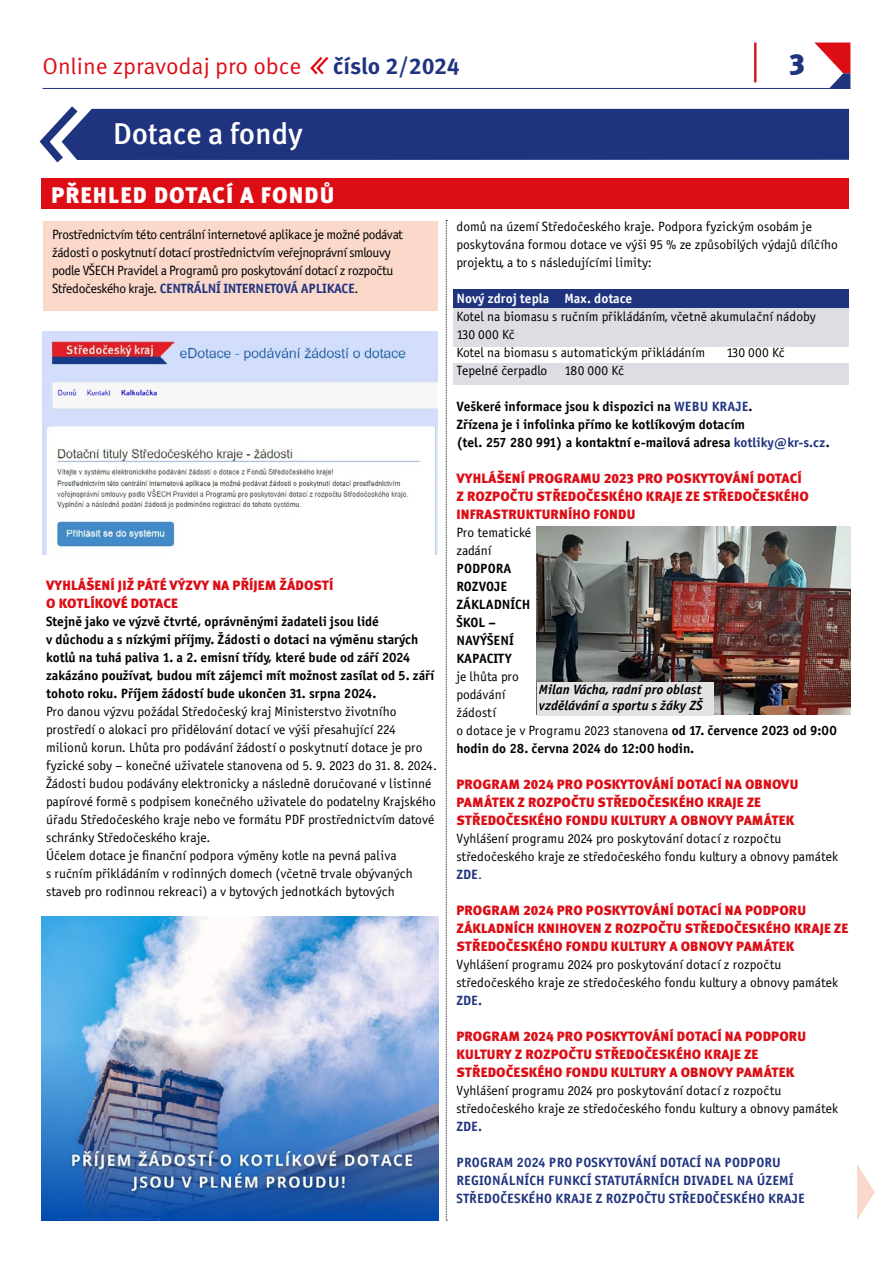
<style>
.page{position:relative;width:893px;height:1263px;background:#fff}
.page>*{position:absolute;margin:0;border:0;box-sizing:border-box;transform-origin:0 0}
.t1{font:500 30px "Meta Pro";letter-spacing:-.01em;color:#fff}
.t2{font:900 28.95px "Meta Pro";color:#1f337f}
.t3{font:22.95px "Meta Pro";color:#dc0d15}
.t4{font:700 22.95px "Meta Pro";color:#1f337f}
.t5{font:900 22.5px "Meta Pro";letter-spacing:.05em;color:#fff}
.t6{font:13.5px/18px "Officina Sans Book ITC";color:#000}
.t7{font:900 13.5px/18px "Meta Pro";letter-spacing:.01em;color:#dc0d15}
.t8{font:13.5px/18px "Officina Sans Bold ITC";color:#000}
.t9{font:13.5px/18px "Officina Sans Book ITC";letter-spacing:-.03em;color:#000}
.t10{font:13.5px/18px "Officina Sans Bold ITC";letter-spacing:.01em;color:#1f337f}
.t11{font:italic 13.5px/16.2px "Officina Sans Bold ITC";color:#000}
.t12{font:13.5px "Officina Sans Bold ITC";letter-spacing:-.02em;color:#1f337f}
.t13{font:13.5px "Officina Sans Bold ITC";color:#fff}
.s1{font-family:"Officina Sans Book ITC";color:#000}
.s2{color:#1f337f}
.s3{font-family:"Officina Sans Bold ITC"}
.s4{font-family:"Officina Sans Book ITC"}
</style>
<div class="page">
<svg style="left:815px;top:43px;width:35px;height:45px"></svg>
<hr style="left:43px;top:88px;width:807px;height:1px;background:#1f337f">
<hr style="left:754px;top:43px;width:2px;height:39px;background:#cd1719">
<svg style="left:310px;top:57px;width:19px;height:18px"></svg>
<div style="left:453px;top:289px;width:396px;height:22px;background:#1f337f"></div>
<div style="left:453px;top:309px;width:396px;height:38px;background:#dddee3"></div>
<div style="left:453px;top:363px;width:396px;height:21px;background:#dddee3"></div>
<svg style="left:857px;top:1164px;width:18px;height:56px"></svg>
<svg style="left:39px;top:106px;width:810px;height:57px;background:#3c4d8f"></svg>
<div style="left:41px;top:178px;width:808px;height:31px;background:#dc0d15"></div>
<svg style="left:446px;top:220px;width:1px;height:1001px"></svg>
<img style="left:43px;top:331px;width:394px;height:223px">
<div style="left:44px;top:221px;width:394px;height:89px;background:#fad8ca"></div>
<img style="left:42px;top:916px;width:397px;height:304px">
<img style="left:537px;top:526px;width:313px;height:189px">
<div style="left:537px;top:682px;width:176px;height:33px;background:#e3e3e3"></div>
<h3 class="t3" style="left:43px;top:49px;width:260px">Online zpravodaj pro obce</h3>
<h3 class="t4" style="left:333px;top:49px;width:128px">číslo 2/2024</h3>
<h2 class="t2" style="left:789px;top:41px;width:17px">3</h2>
<h1 class="t1" style="left:113px;top:110px;width:191px">Dotace a fondy</h1>
<h3 class="t5" style="left:51px;top:178px;width:285px">PŘEHLED DOTACÍ A FONDŮ</h3>
<p class="t9" style="left:52px;top:226px;width:352px">Prostřednictvím této centrální internetové aplikace je možné podávat žádosti o poskytnutí dotací prostřednictvím veřejnoprávní smlouvy podle VŠECH Pravidel a Programů pro poskytování dotací z rozpočtu</p>
<p class="t12" style="left:52px;top:280px;width:306px"><span class="s1">Středočeského kraje.</span> CENTRÁLNÍ INTERNETOVÁ APLIKACE<span class="s1">.</span></p>
<p class="t7" style="left:46px;top:576px;width:289px">VYHLÁŠENÍ JIŽ PÁTÉ VÝZVY NA PŘÍJEM ŽÁDOSTÍ<br>O KOTLÍKOVÉ DOTACE</p>
<p class="t8" style="left:46px;top:612px;width:390px">Stejně jako ve výzvě čtvrté, oprávněnými žadateli jsou lidé<br>v důchodu a s nízkými příjmy. Žádosti o dotaci na výměnu starých kotlů na tuhá paliva 1. a 2. emisní třídy, které bude od září 2024 zakázáno používat, budou mít zájemci mít možnost zasílat od 5. září tohoto roku. Příjem žádostí bude ukončen 31. srpna 2024.</p>
<p class="t6" style="left:46px;top:702px;width:391px">Pro danou výzvu požádal Středočeský kraj Ministerstvo životního prostředí o alokaci pro přidělování dotací ve výši přesahující 224 milionů korun. Lhůta pro podávání žádostí o poskytnutí dotace je pro fyzické soby – konečné uživatele stanovena od 5. 9. 2023 do 31. 8. 2024.<br>Žádosti budou podávány elektronicky a následně doručované v listinné papírové formě s podpisem konečného uživatele do podatelny Krajského úřadu Středočeského kraje nebo ve formátu PDF prostřednictvím datové schránky Středočeského kraje.<br>Účelem dotace je finanční podpora výměny kotle na pevná paliva<br>s ručním přikládáním v rodinných domech (včetně trvale obývaných staveb pro rodinnou rekreaci) a v bytových jednotkách bytových</p>
<p class="t6" style="left:456px;top:217px;width:383px">domů na území Středočeského kraje. Podpora fyzickým osobám je poskytována formou dotace ve výši 95 % ze způsobilých výdajů dílčího projektu, a to s následujícími limity:</p>
<p class="t13" style="left:456px;top:290px;width:177px">Nový zdroj tepla Max. dotace</p>
<p class="t6" style="left:456px;top:307px;width:361px">Kotel na biomasu s ručním přikládáním, včetně akumulační nádoby<br>130 000 Kč<br>Kotel na biomasu s automatickým přikládáním</p>
<p class="t6" style="left:726px;top:343px;width:60px">130 000 Kč</p>
<p class="t6" style="left:456px;top:361px;width:92px">Tepelné čerpadlo</p>
<p class="t6" style="left:564px;top:361px;width:61px">180 000 Kč</p>
<p class="t8" style="left:456px;top:397px;width:375px">Veškeré informace jsou k dispozici na <span class="s2">WEBU KRAJE</span>.<br>Zřízena je i infolinka přímo ke kotlíkovým dotacím<br>(tel. 257 280 991) a kontaktní e-mailová adresa <span class="s2">kotliky@kr-s.cz</span>.</p>
<p class="t7" style="left:456px;top:468px;width:354px">VYHLÁŠENÍ PROGRAMU 2023 PRO POSKYTOVÁNÍ DOTACÍ<br>Z ROZPOČTU STŘEDOČESKÉHO KRAJE ZE STŘEDOČESKÉHO<br>INFRASTRUKTURNÍHO FONDU</p>
<p class="t6" style="left:456px;top:523px;width:76px">Pro tematické zadání</p>
<p class="t8" style="left:456px;top:559px;width:76px">PODPORA<br>ROZVOJE<br>ZÁKLADNÍCH<br>ŠKOL –<br>NAVÝŠENÍ<br>KAPACITY</p>
<p class="t6" style="left:456px;top:667px;width:382px">je lhůta pro<br>podávání<br>žádostí<br>o dotace je v Programu 2023 stanovena <span class="s3">od 17. července 2023 od 9:00</span></p>
<p class="t8" style="left:456px;top:739px;width:239px">hodin do 28. června 2024 do 12:00 hodin.</p>
<p class="t7" style="left:456px;top:774px;width:343px">PROGRAM 2024 PRO POSKYTOVÁNÍ DOTACÍ NA OBNOVU<br>PAMÁTEK Z ROZPOČTU STŘEDOČESKÉHO KRAJE ZE<br>STŘEDOČESKÉHO FONDU KULTURY A OBNOVY PAMÁTEK</p>
<p class="t6" style="left:456px;top:829px;width:383px">Vyhlášení programu 2024 pro poskytování dotací z rozpočtu středočeského kraje ze středočeského fondu kultury a obnovy památek</p>
<p class="t10" style="left:456px;top:865px;width:25px">ZDE<span class="s4">.</span></p>
<p class="t7" style="left:456px;top:900px;width:393px">PROGRAM 2024 PRO POSKYTOVÁNÍ DOTACÍ NA PODPORU<br>ZÁKLADNÍCH KNIHOVEN Z ROZPOČTU STŘEDOČESKÉHO KRAJE ZE<br>STŘEDOČESKÉHO FONDU KULTURY A OBNOVY PAMÁTEK</p>
<p class="t6" style="left:456px;top:955px;width:383px">Vyhlášení programu 2024 pro poskytování dotací z rozpočtu středočeského kraje ze středočeského fondu kultury a obnovy památek</p>
<p class="t10" style="left:456px;top:991px;width:27px">ZDE.</p>
<p class="t7" style="left:456px;top:1026px;width:351px">PROGRAM 2024 PRO POSKYTOVÁNÍ DOTACÍ NA PODPORU<br>KULTURY Z ROZPOČTU STŘEDOČESKÉHO KRAJE ZE<br>STŘEDOČESKÉHO FONDU KULTURY A OBNOVY PAMÁTEK</p>
<p class="t6" style="left:456px;top:1081px;width:383px">Vyhlášení programu 2024 pro poskytování dotací z rozpočtu středočeského kraje ze středočeského fondu kultury a obnovy památek</p>
<p class="t10" style="left:456px;top:1117px;width:27px">ZDE.</p>
<p class="t10" style="left:456px;top:1153px;width:350px">PROGRAM 2024 PRO POSKYTOVÁNÍ DOTACÍ NA PODPORU<br>REGIONÁLNÍCH FUNKCÍ STATUTÁRNÍCH DIVADEL NA ÚZEMÍ<br>STŘEDOČESKÉHO KRAJE Z ROZPOČTU STŘEDOČESKÉHO KRAJE</p>
<p class="t11" style="left:539px;top:681px;width:165px">Milan Vácha, radní pro oblast vzdělávání a sportu s žáky ZŠ</p>
</div>
